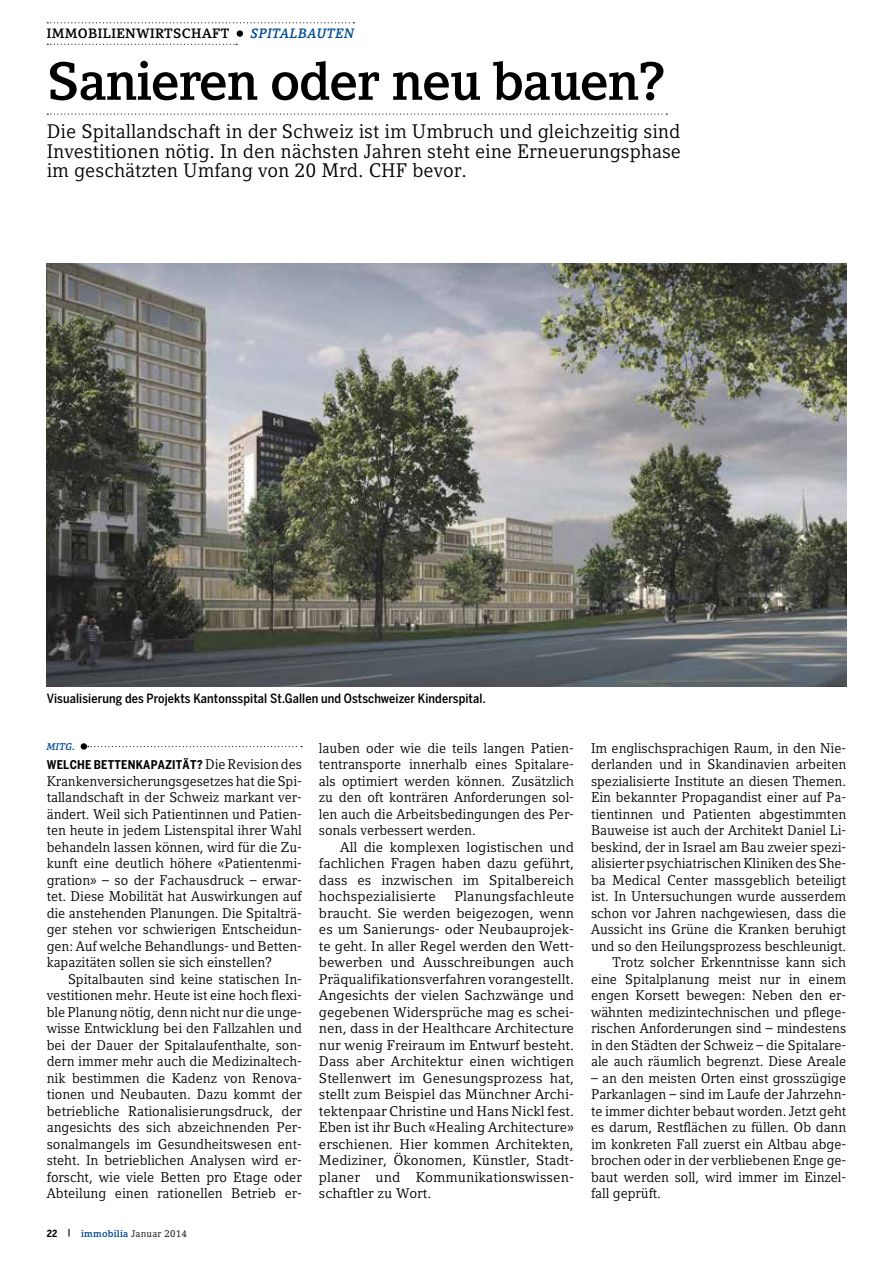
<style>
.page{position:relative;width:893px;height:1263px;background:#fff}
.page>*{position:absolute;margin:0;border:0;box-sizing:border-box;transform-origin:0 0}
.t1{font:700 53.25px "Compatil Letter LT Pro";color:#000}
.t2{font:19.5px/19.5px "Compatil Letter LT Pro";color:#000;text-align:justify}
.t3{font:13.95px/16.5px "Compatil Letter LT Pro";letter-spacing:-.005em;color:#000;text-align:justify}
.t4{font:700 13.5px "Compatil Letter LT Pro";letter-spacing:.025em;color:#000}
.t5{font:italic 700 13.5px "Compatil Letter LT Pro";letter-spacing:.025em;color:#004a93}
.t6{font:500 12.75px "Benton Sans Cond";letter-spacing:.01em;color:#000}
.t7{font:700 12px "Benton Sans Cond";letter-spacing:.025em;color:#000}
.t8{font:9.75px "Compatil Letter LT Pro";letter-spacing:.025em;color:#000}
.t9{font:italic 700 9.75px "Compatil Letter LT Pro";color:#004a93}
.s1{font-family:"Compatil Letter LT Pro";font-weight:400;font-size:13.95px}
.s2{font-family:"Benton Sans Cond";font-weight:700}
.s3{font-weight:700}
.s4{font-weight:700;color:#004a93}
</style>
<div class="page">
<svg style="left:47px;top:22px;width:307px;height:1px"></svg>
<svg style="left:47px;top:44px;width:190px;height:1px"></svg>
<div style="left:237px;top:30px;width:6px;height:7px;background:#000;border-radius:50%"></div>
<svg style="left:47px;top:114px;width:620px;height:1px"></svg>
<svg style="left:88px;top:746px;width:214px;height:1px"></svg>
<div style="left:81px;top:743px;width:6px;height:7px;background:#000;border-radius:50%"></div>
<img style="left:47px;top:264px;width:799px;height:423px">
<p class="t4" style="left:47px;top:26px;width:184px">Immobilienwirtschaft</p>
<p class="t5" style="left:250px;top:26px;width:105px">SPITALBAUTEN</p>
<h1 class="t1" style="left:47px;top:50px;width:620px">Sanieren oder neu bauen?</h1>
<h2 class="t2" style="left:47px;top:122px;width:636px">Die Spitallandschaft in der Schweiz ist im Umbruch und gleichzeitig sind Investitionen nötig. In den nächsten Jahren steht eine Erneuerungsphase im geschätzten Umfang von 20 Mrd. CHF bevor.</h2>
<p class="t6" style="left:47px;top:691px;width:440px">Visualisierung des Projekts Kantonsspital St.Gallen und Ostschweizer Kinderspital.</p>
<p class="t9" style="left:47px;top:740px;width:30px">MITG.</p>
<p class="t7" style="left:47px;top:758px;width:257px">WELCHE BETTENKAPAZITÄT? <span class="s1">Die Revision des</span></p>
<p class="t3" style="left:47px;top:773px;width:257px">Krankenversicherungsgesetzes hat die Spi&shy;tallandschaft in der Schweiz markant ver&shy;ändert. Weil sich Patientinnen und Patien&shy;ten heute in jedem Listenspital ihrer Wahl behandeln lassen können, wird für die Zu&shy;kunft eine deutlich höhere «Patientenmi&shy;gration» – so der Fachausdruck – erwar&shy;tet. Diese Mobilität hat Auswirkungen auf die anstehenden Planungen. Die Spitalträ&shy;ger stehen vor schwierigen Entscheidun&shy;gen: Auf welche Behandlungs- und Betten&shy;kapazitäten sollen sie sich einstellen?</p>
<p class="t3" style="left:47px;top:971px;width:257px;text-indent:21px">Spitalbauten sind keine statischen In&shy;vestitionen mehr. Heute ist eine hoch flexi&shy;ble Planung nötig, denn nicht nur die unge&shy;wisse Entwicklung bei den Fallzahlen und bei der Dauer der Spitalaufenthalte, son&shy;dern immer mehr auch die Medizinaltech&shy;nik bestimmen die Kadenz von Renova&shy;tionen und Neubauten. Dazu kommt der betriebliche Rationalisierungsdruck, der angesichts des sich abzeichnenden Per&shy;sonalmangels im Gesundheitswesen ent&shy;steht. In betrieblichen Analysen wird er&shy;forscht, wie viele Betten pro Etage oder Abteilung einen rationellen Betrieb er-</p>
<p class="t8" style="left:47px;top:1227px;width:142px"><span class="s2">22</span> <span class="s3">|</span> <span class="s4">immobilia</span> Januar 2014</p>
<p class="t3" style="left:319px;top:740px;width:257px">lauben oder wie die teils langen Patien&shy;tentransporte innerhalb eines Spitalare&shy;als optimiert werden können. Zusätzlich zu den oft konträren Anforderungen sol&shy;len auch die Arbeitsbedingungen des Per&shy;sonals verbessert werden.</p>
<p class="t3" style="left:319px;top:839px;width:257px;text-indent:21px">All die komplexen logistischen und fachlichen Fragen haben dazu geführt, dass es inzwischen im Spitalbereich hochspezialisierte</p>
<p class="t3" style="left:319px;top:888px;width:257px;text-indent:136px">Planungsfachleute braucht. Sie werden beigezogen, wenn es um Sanierungs- oder Neubauprojek&shy;te geht. In aller Regel werden den Wett&shy;bewerben und Ausschreibungen auch Präqualifikationsverfahren vorangestellt.<br>Angesichts der vielen Sachzwänge und gegebenen Widersprüche mag es schei&shy;nen, dass in der Healthcare Architecture nur wenig Freiraum im Entwurf besteht.<br>Dass aber Architektur einen wichtigen Stellenwert im Genesungsprozess hat, stellt zum Beispiel das Münchner Archi&shy;tektenpaar Christine und Hans Nickl fest.<br>Eben ist ihr Buch «Healing Architecture» erschienen. Hier kommen Architekten, Mediziner, Ökonomen, Künstler, Stadt&shy;planer und Kommunikationswissen&shy;schaftler zu Wort.</p>
<p class="t3" style="left:591px;top:740px;width:257px;text-align:right">Im englischsprachigen Raum, in den Nie&shy;derlanden und in Skandinavien arbeiten spezialisierte Institute an diesen Themen.<br>Ein bekannter Propagandist einer auf Pa&shy;tientinnen und Patienten abgestimmten Bauweise ist auch der Architekt Daniel Li&shy;beskind, der in Israel am Bau zweier spezi&shy;alisierter psychiatrischen Kliniken des She&shy;ba Medical Center massgeblich beteiligt ist. In Untersuchungen wurde ausserdem schon vor Jahren nachgewiesen, dass die Aussicht ins Grüne die Kranken beruhigt und so den Heilungsprozess beschleunigt.<br>Trotz solcher Erkenntnisse kann sich eine Spitalplanung meist nur in einem engen Korsett bewegen: Neben den er&shy;wähnten medizintechnischen und pflege&shy;rischen Anforderungen sind – mindestens in den Städten der Schweiz – die Spitalare&shy;ale auch räumlich begrenzt. Diese Areale</p>
<p class="t3" style="left:591px;top:1070px;width:257px">– an den meisten Orten einst grosszügige Parkanlagen – sind im Laufe der Jahrzehn&shy;te immer dichter bebaut worden. Jetzt geht es darum, Restflächen zu füllen. Ob dann im konkreten Fall zuerst ein Altbau abge&shy;brochen oder in der verbliebenen Enge ge&shy;baut werden soll, wird immer im Einzel&shy;fall geprüft.</p>
</div>
